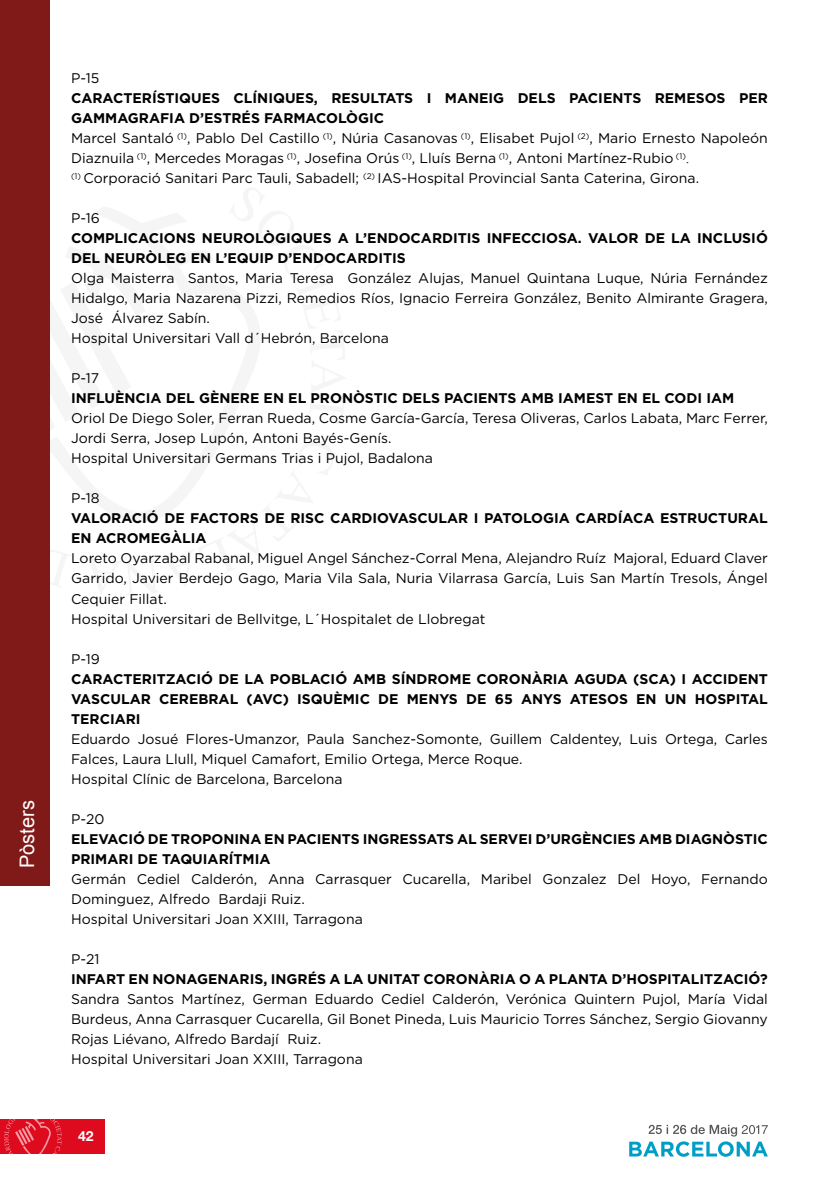
<style>
.page{position:relative;width:840px;height:1191px;background:#fff}
.page>*{position:absolute;margin:0;border:0;box-sizing:border-box;transform-origin:0 0}
.t1{font:20px "Arial";color:#fff}
.t2{font:14px/20px "Gotham";color:#000}
.t3{font:700 14px/20px "Gotham";color:#000}
.t4{font:700 14px "Helvetica Neue LT Std";color:#fff}
.s1{font-weight:700}
.s2{font-family:"Times New Roman"}
</style>
<div class="page">
<div style="left:0;top:1119px;width:104px;height:34px;background:#de0b1f"></div>
<svg style="left:4px;top:1119px;width:58px;height:35px"></svg>
<svg style="left:629px;top:1124px;width:138px;height:32px"></svg>
<div style="left:0;top:0;width:49px;height:885px;background:#801a19"></div>
<h1 class="t1" style="left:14px;top:868px;width:69px;rotate:-90deg">Pòsters</h1>
<p class="t2" style="left:71px;top:68px;width:30px">P-15</p>
<p class="t2" style="left:71px;top:88px;width:698px"><span class="s1">CARACTERÍSTIQUES CLÍNIQUES, RESULTATS I MANEIG DELS PACIENTS REMESOS PER GAMMAGRAFIA D’ESTRÉS FARMACOLÒGIC<br></span>Marcel Santaló <sup>(1)</sup>, Pablo Del Castillo <sup>(1)</sup>, Núria Casanovas <sup>(1)</sup>, Elisabet Pujol <sup>(2)</sup>, Mario Ernesto Napoleón Diaznuila <sup>(1)</sup>, Mercedes Moragas <sup>(1)</sup>, Josefina Orús <sup>(1)</sup>, Lluís Berna <sup>(1)</sup>, Antoni Martínez-Rubio <sup>(1)</sup><span class="s2">.<br></span><sup>(1)</sup> Corporació Sanitari Parc Tauli, Sabadell; <sup>(2)</sup> IAS-Hospital Provincial Santa Caterina, Girona.</p>
<p class="t2" style="left:71px;top:208px;width:30px">P-16</p>
<p class="t3" style="left:71px;top:228px;width:698px">COMPLICACIONS NEUROLÒGIQUES A L’ENDOCARDITIS INFECCIOSA. VALOR DE LA INCLUSIÓ<br>DEL NEURÒLEG EN L’EQUIP D’ENDOCARDITIS</p>
<p class="t2" style="left:71px;top:268px;width:698px">Olga Maisterra Santos, Maria Teresa González Alujas, Manuel Quintana Luque, Núria Fernández Hidalgo, Maria Nazarena Pizzi, Remedios Ríos, Ignacio Ferreira González, Benito Almirante Gragera, José Álvarez Sabín.<br>Hospital Universitari Vall d´Hebrón, Barcelona</p>
<p class="t2" style="left:71px;top:368px;width:29px">P-17</p>
<p class="t3" style="left:71px;top:388px;width:664px">INFLUÈNCIA DEL GÈNERE EN EL PRONÒSTIC DELS PACIENTS AMB IAMEST EN EL CODI IAM</p>
<p class="t2" style="left:71px;top:408px;width:698px">Oriol De Diego Soler, Ferran Rueda, Cosme García-García, Teresa Oliveras, Carlos Labata, Marc Ferrer,<br>Jordi Serra, Josep Lupón, Antoni Bayés-Genís.<br>Hospital Universitari Germans Trias i Pujol, Badalona</p>
<p class="t2" style="left:71px;top:488px;width:30px">P-18</p>
<p class="t3" style="left:71px;top:508px;width:697px">VALORACIÓ DE FACTORS DE RISC CARDIOVASCULAR I PATOLOGIA CARDÍACA ESTRUCTURAL<br>EN ACROMEGÀLIA</p>
<p class="t2" style="left:71px;top:548px;width:698px">Loreto Oyarzabal Rabanal, Miguel Angel Sánchez-Corral Mena, Alejandro Ruíz Majoral, Eduard Claver Garrido, Javier Berdejo Gago, Maria Vila Sala, Nuria Vilarrasa García, Luis San Martín Tresols, Ángel Cequier Fillat.<br>Hospital Universitari de Bellvitge, L´Hospitalet de Llobregat</p>
<p class="t2" style="left:71px;top:648px;width:30px">P-19</p>
<p class="t3" style="left:71px;top:668px;width:698px;text-align:justify">CARACTERITZACIÓ DE LA POBLACIÓ AMB SÍNDROME CORONÀRIA AGUDA (SCA) I ACCIDENT VASCULAR CEREBRAL (AVC) ISQUÈMIC DE MENYS DE 65 ANYS ATESOS EN UN HOSPITAL TERCIARI</p>
<p class="t2" style="left:71px;top:728px;width:698px">Eduardo Josué Flores-Umanzor, Paula Sanchez-Somonte, Guillem Caldentey, Luis Ortega, Carles<br>Falces, Laura Llull, Miquel Camafort, Emilio Ortega, Merce Roque.<br>Hospital Clínic de Barcelona, Barcelona</p>
<p class="t2" style="left:71px;top:808px;width:35px">P-20</p>
<p class="t3" style="left:71px;top:828px;width:698px">ELEVACIÓ DE TROPONINA EN PACIENTS INGRESSATS AL SERVEI D’URGÈNCIES AMB DIAGNÒSTIC<br>PRIMARI DE TAQUIARÍTMIA</p>
<p class="t2" style="left:71px;top:868px;width:698px">Germán Cediel Calderón, Anna Carrasquer Cucarella, Maribel Gonzalez Del Hoyo, Fernando<br>Dominguez, Alfredo Bardaji Ruiz.<br>Hospital Universitari Joan XXIII, Tarragona</p>
<p class="t2" style="left:71px;top:948px;width:30px">P-21</p>
<p class="t3" style="left:71px;top:968px;width:698px">INFART EN NONAGENARIS, INGRÉS A LA UNITAT CORONÀRIA O A PLANTA D’HOSPITALITZACIÓ?</p>
<p class="t2" style="left:71px;top:988px;width:698px">Sandra Santos Martínez, German Eduardo Cediel Calderón, Verónica Quintern Pujol, María Vidal Burdeus, Anna Carrasquer Cucarella, Gil Bonet Pineda, Luis Mauricio Torres Sánchez, Sergio Giovanny Rojas Liévano, Alfredo Bardají Ruiz.<br>Hospital Universitari Joan XXIII, Tarragona</p>
<p class="t4" style="left:78px;top:1127px;width:17px">42</p>
</div>
